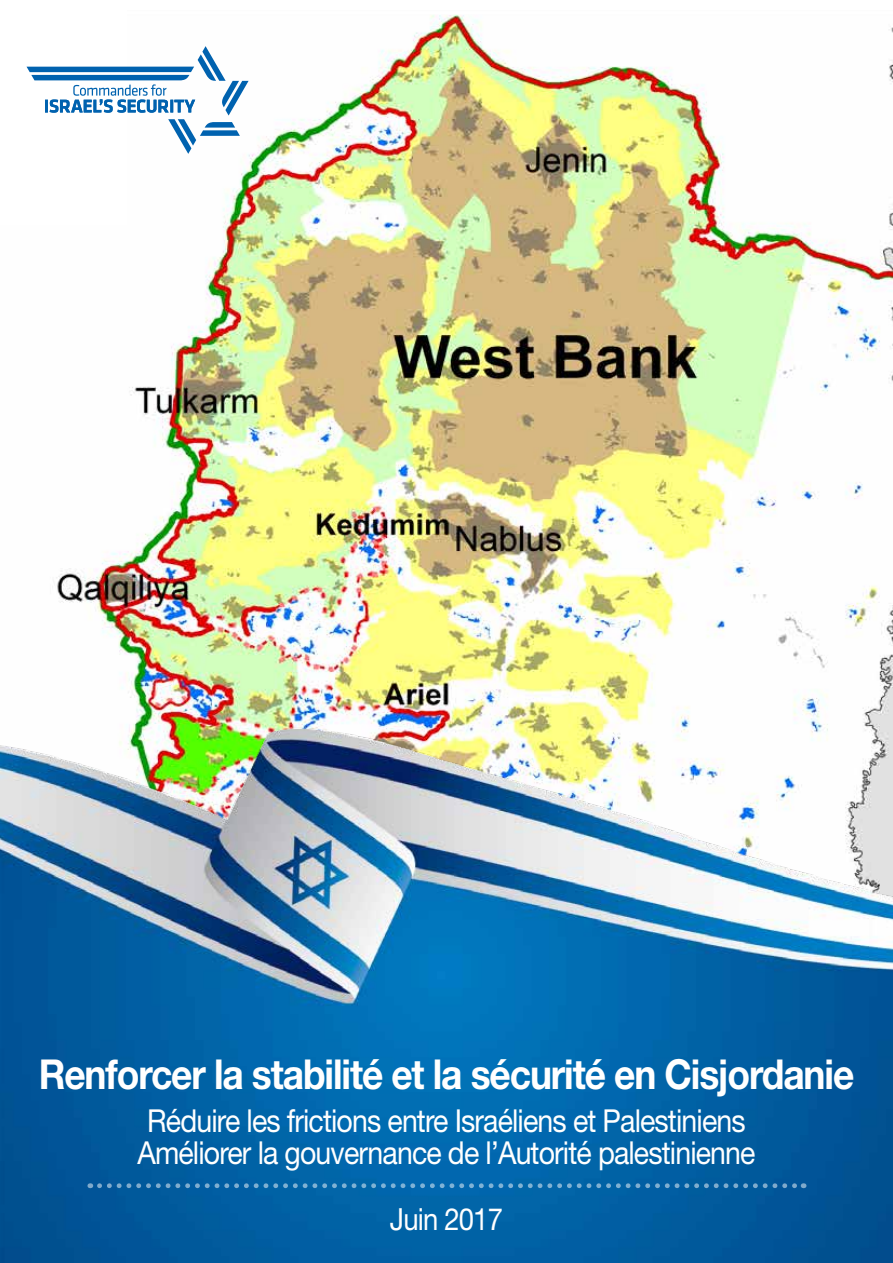
<style>
.page{position:relative;width:893px;height:1263px;background:#fff}
.page>*{position:absolute;margin:0;border:0;box-sizing:border-box;transform-origin:0 0}
.t1{font:700 41.25px "Helvetica Neue";letter-spacing:-.03em;color:#fff;scale:.9 1}
.t2{font:31.65px/31.8px "Helvetica Neue";letter-spacing:-.03em;color:#fff;text-align:center;scale:.9 1}
.t3{font:30.6px "Helvetica Neue";letter-spacing:-.03em;color:#fff;scale:.9 1}
</style>
<div class="page">
<img style="left:56px;top:14px;width:837px;height:705px">
<div style="left:0;top:0;width:127px;height:225px;background:#fff"></div>
<img style="left:0;top:719px;width:893px;height:544px">
<svg style="left:99px;top:1183px;width:705px;height:5px"></svg>
<svg style="left:27px;top:46px;width:222px;height:108px"></svg>
<h1 class="t1" style="left:39px;top:1049px;width:908px">Renforcer la stabilité et la sécurité en Cisjordanie</h1>
<p class="t2" style="left:137px;top:1104px;width:688px">Réduire les frictions entre Israéliens et Palestiniens<br>Améliorer la gouvernance de ’l Autorité palestinienne</p>
<p class="t3" style="left:390px;top:1200px;width:127px">Juin 2017</p>
</div>
